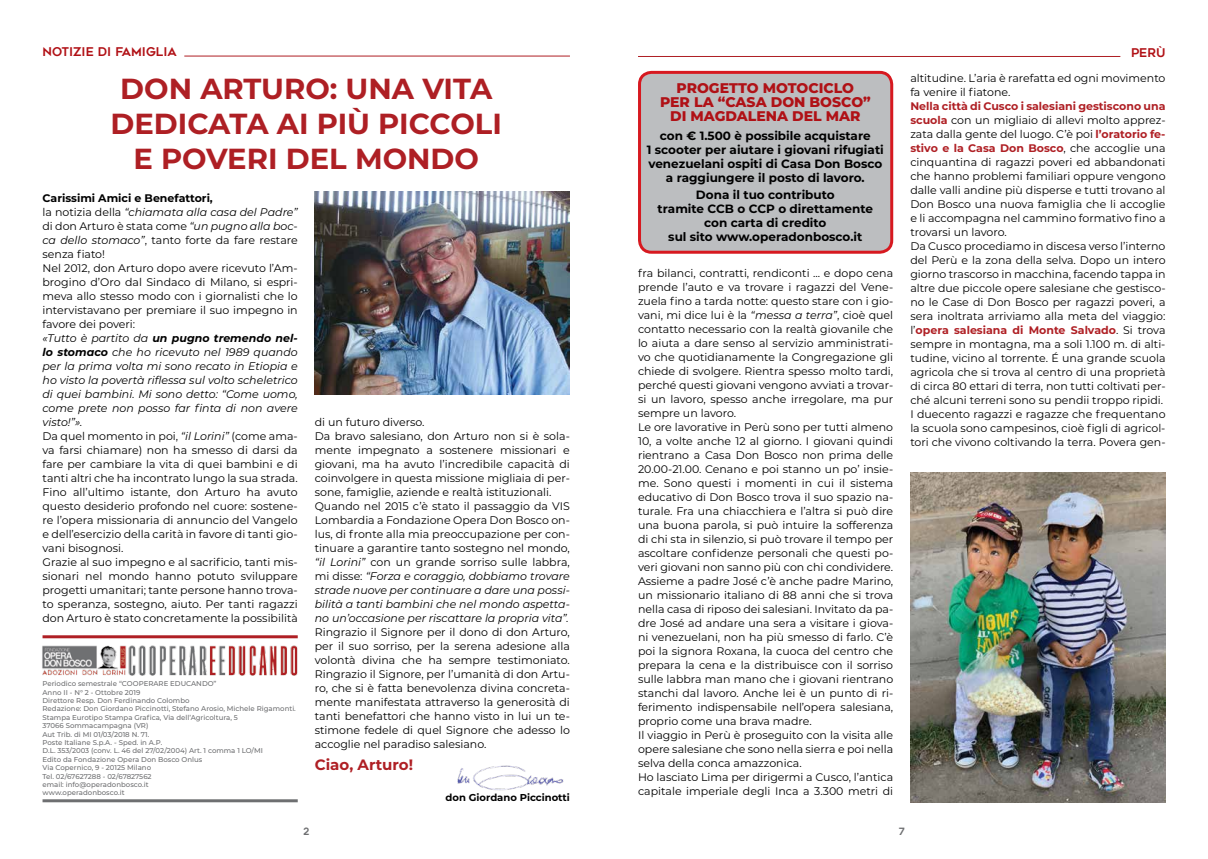
<style>
.page{position:relative;width:1208px;height:859px;background:#fff}
.page>*{position:absolute;margin:0;border:0;box-sizing:border-box;transform-origin:0 0}
.t1{font:700 29px/34.8px "Montserrat";color:#ae1f24;text-align:center}
.t2{font:700 15px "Montserrat";color:#af1f24}
.t3{font:800 14px/14px "Montserrat";color:#b01116;text-align:center}
.t4{font:700 12px/14px "Montserrat";color:#000;text-align:center}
.t5{font:12px "Geometos";color:#b11116}
.t6{font:11px/14px "Montserrat";color:#000}
.t7{font:700 10px "Montserrat";color:#000}
.t8{font:10px "Geometos";color:#6e6f71}
.t9{font:500 7px/8.4px "Montserrat";color:#6e6f71}
.s1{font-weight:700}
.s2{font-style:italic}
.s3{font-weight:700;font-style:italic}
.s4{font-size:10.8px}
.s5{font-weight:700;color:#af1f24}
</style>
<div class="page">
<hr style="left:184px;top:56px;width:386px;height:1px;background:#af1f24">
<hr style="left:43px;top:635px;width:255px;height:3px;background:#af1f24">
<hr style="left:43px;top:799px;width:255px;height:3px;background:#6e6f71">
<img style="left:42px;top:645px;width:256px;height:31px">
<img style="left:457px;top:765px;width:107px;height:26px">
<img style="left:315px;top:191px;width:255px;height:203px">
<hr style="left:638px;top:56px;width:482px;height:1px;background:#af1f24">
<div style="left:639px;top:72px;width:252px;height:180px;background:#bcbec0;border-radius:12px"></div>
<div style="left:638px;top:71px;width:255px;height:183px;border:3px solid #d71920;border-radius:12px"></div>
<img style="left:910px;top:473px;width:255px;height:329px">
<p class="t5" style="left:43px;top:45px;width:136px">NOTIZIE DI FAMIGLIA</p>
<h1 class="t1" style="left:110px;top:70px;width:393px">DON ARTURO: UNA VITA<br>DEDICATA AI PIÙ PICCOLI<br>E POVERI DEL MONDO</h1>
<p class="t6" style="left:43px;top:191px;width:257px"><span class="s1">Carissimi Amici e Benefattori,<br></span>la notizia della <span class="s2">“chiamata alla casa del Padre” </span>di don Arturo è stata come <span class="s2">“un pugno alla boc&shy;ca dello stomaco”</span>, tanto forte da fare restare senza fiato!<br>Nel 2012, don Arturo dopo avere ricevuto l’Am&shy;brogino d’Oro dal Sindaco di Milano, si espri&shy;meva allo stesso modo con i giornalisti che lo intervistavano per premiare il suo impegno in favore dei poveri:<br><span class="s2">«Tutto è partito da</span> <span class="s3">un pugno tremendo nel&shy;lo stomaco</span> <span class="s2">che ho ricevuto nel 1989 quando per la prima volta mi sono recato in Etiopia e ho visto la povertà riflessa sul volto scheletrico di quei bambini. Mi sono detto: “Come uomo, come prete non posso far finta di non avere visto!”».<br></span>Da quel momento in poi, <span class="s2">“il Lorini”</span> (come ama&shy;va farsi chiamare) non ha smesso di darsi da fare per cambiare la vita di quei bambini e di tanti altri che ha incontrato lungo la sua strada.<br>Fino all’ultimo istante, don Arturo ha avuto questo desiderio profondo nel cuore: sostene&shy;re l’opera missionaria di annuncio del Vangelo e dell’esercizio della carità in favore di tanti gio&shy;vani bisognosi.<br>Grazie al suo impegno e al sacrificio, tanti mis&shy;sionari nel mondo hanno potuto sviluppare progetti umanitari; tante persone hanno trova&shy;to speranza, sostegno, aiuto. Per tanti ragazzi don Arturo è stato concretamente la possibili<span class="s4">tà</span></p>
<p class="t9" style="left:43px;top:679px;width:150px">Periodico semestrale “Coo perare E ducan</p>
<p class="t9" style="left:202px;top:679px;width:16px">do”</p>
<p class="t9" style="left:43px;top:688px;width:255px">Anno II - N° 2 - Ottobre 2019<br>Direttore Resp. Don Ferdinando Colombo<br>Redazione: Don Giordano Piccinotti, Stefano Arosio, Michele Rigamonti.<br>Stampa Eurotipo Stampa Grafica, Via dell’Agricoltura, 5<br>37066 Sommacampagna (VR)<br>Aut Trib. di MI 01/03/2018 N. 71.<br>Poste Italiane S.p.A. - Sped. in A.P.<br>D.L. 353/2003 (conv. L. 46 del 27/02/2004) Art. 1 comma 1 LO/MI<br>Edito da Fondazione Opera Don Bosco Onlus<br>Via Copernico, 9 - 20125 Milano<br>Tel. 02/67627288 - 02/67827562<br>email: info@operadonbosco.it<br>www.operadonbosco.it</p>
<p class="t6" style="left:315px;top:415px;width:257px">di un futuro diverso.<br>Da bravo salesiano, don Arturo non si è sola&shy;mente impegnato a sostenere missionari e giovani, ma ha avuto l’incredibile capacità di coinvolgere in questa missione migliaia di per&shy;sone, famiglie, aziende e realtà istituzionali.<br>Quando nel 2015 c’è stato il passaggio da VIS Lombardia a Fondazione Opera Don Bosco on&shy;lus, di fronte alla mia preoccupazione per con&shy;tinuare a garantire tanto sostegno nel mondo, <span class="s2">“il Lorini”</span> con un grande sorriso sulle labbra, mi disse: <span class="s2">“Forza e coraggio, dobbiamo trovare strade nuove per continuare a dare una possi&shy;bilità a tanti bambini che nel mondo aspetta&shy;no un’occasione per riscattare la propria vita”.</span></p>
<p class="t6" style="left:315px;top:625px;width:257px;text-align:justify">Ringrazio il Signore per il dono di don Arturo, per il suo sorriso, per la serena adesione alla volontà divina che ha sempre testimoniato.<br>Ringrazio il Signore, per l’umanità di don Artu&shy;ro, che si è fatta benevolenza divina concreta&shy;mente manifestata attraverso la generosità di tanti benefattori che hanno visto in lui un te&shy;stimone fedele di quel Signore che adesso lo accoglie nel paradiso salesiano.</p>
<h2 class="t2" style="left:315px;top:754px;width:100px">Ciao, Arturo!</h2>
<p class="t7" style="left:445px;top:790px;width:126px">don Giordano Piccinotti</p>
<p class="t8" style="left:303px;top:825px;width:8px">2</p>
<p class="t3" style="left:660px;top:80px;width:212px">PROGETTO MOTOCICLO<br>PER LA “CASA DON BOSCO”<br>DI MAGDALENA DEL MAR</p>
<p class="t4" style="left:647px;top:128px;width:238px">con € 1.500 è possibile acquistare<br>1 scooter per aiutare i giovani rifugiati venezuelani ospiti di Casa Don Bosco a raggiungere il posto di lavoro.</p>
<p class="t4" style="left:657px;top:187px;width:217px">Dona il tuo contributo<br>tramite CCB o CCP o direttamente con carta di credito<br>sul sito www.operadonbosco.it</p>
<p class="t6" style="left:638px;top:266px;width:257px">fra bilanci, contratti, rendiconti ... e dopo cena prende l’auto e va trovare i ragazzi del Vene&shy;zuela fino a tarda notte: questo stare con i gio&shy;vani, mi dice lui è la <span class="s2">“messa a terra”</span>, cioè quel contatto necessario con la realtà giovanile che lo aiuta a dare senso al servizio amministrati&shy;vo che quotidianamente la Congregazione gli chiede di svolgere. Rientra spesso molto tardi, perché questi giovani vengono avviati a trovar&shy;si un lavoro, spesso anche irregolare, ma pur sempre un lavoro.<br>Le ore lavorative in Perù sono per tutti almeno 10, a volte anche 12 al giorno. I giovani quindi rientrano a Casa Don Bosco non prima delle 20.00-21.00. Cenano e poi stanno un po’ insie&shy;me. Sono questi i momenti in cui il sistema educativo di Don Bosco trova il suo spazio na&shy;turale. Fra una chiacchiera e l’altra si può dire una buona parola, si può intuire la sofferenza di chi sta in silenzio, si può trovare il tempo per ascoltare confidenze personali che questi po&shy;veri giovani non sanno più con chi condividere.<br>Assieme a padre José c’è anche padre Marino, un missionario italiano di 88 anni che si trova nella casa di riposo dei salesiani. Invitato da pa&shy;dre José ad andare una sera a visitare i giova&shy;ni venezuelani, non ha più smesso di farlo. C’è poi la signora Roxana, la cuoca del centro che prepara la cena e la distribuisce con il sorriso sulle labbra man mano che i giovani rientrano stanchi dal lavoro. Anche lei è un punto di ri&shy;ferimento indispensabile nell’opera salesiana, proprio come una brava madre.<br>Il viaggio in Perù è proseguito con la visita alle opere salesiane che sono nella sierra e poi nella selva della conca amazzonica.<br>Ho lasciato Lima per dirigermi a Cusco, l’antica capitale imperiale degli Inca a 3.300 metri di</p>
<p class="t5" style="left:1131px;top:46px;width:36px">PERÙ</p>
<p class="t6" style="left:910px;top:70px;width:257px">altitudine. L’aria è rarefatta ed ogni movimento fa venire il fiatone.</p>
<p class="t6" style="left:910px;top:98px;width:257px"><span class="s5">Nella città di Cusco i salesiani gestiscono una scuola</span> con un migliaio di allevi molto apprez&shy;zata dalla gente del luogo. C’è poi <span class="s5">l’oratorio fe&shy;stivo e la Casa Don Bosco</span>, che accoglie una cinquantina di ragazzi poveri ed abbandonati che hanno problemi familiari oppure vengono dalle valli andine più disperse e tutti trovano al Don Bosco una nuova famiglia che li accoglie e li accompagna nel cammino formativo fino a trovarsi un lavoro.<br>Da Cusco procediamo in discesa verso l’interno del Perù e la zona della selva. Dopo un intero giorno trascorso in macchina, facendo tappa in altre due piccole opere salesiane che gestisco&shy;no le Case di Don Bosco per ragazzi poveri, a sera inoltrata arriviamo alla meta del viaggio: l’<span class="s5">opera salesiana di Monte Salvado</span>. Si trova sempre in montagna, ma a soli 1.100 m. di alti&shy;tudine, vicino al torrente. é una grande scuola agricola che si trova al centro di una proprietà di circa 80 ettari di terra, non tutti coltivati per&shy;ché alcuni terreni sono su pendii troppo ripidi.<br>I duecento ragazzi e ragazze che frequentano la scuola sono campesinos, cioè figli di agricol&shy;tori che vivono coltivando la terra. Povera gen-</p>
<p class="t8" style="left:898px;top:825px;width:8px">7</p>
</div>
